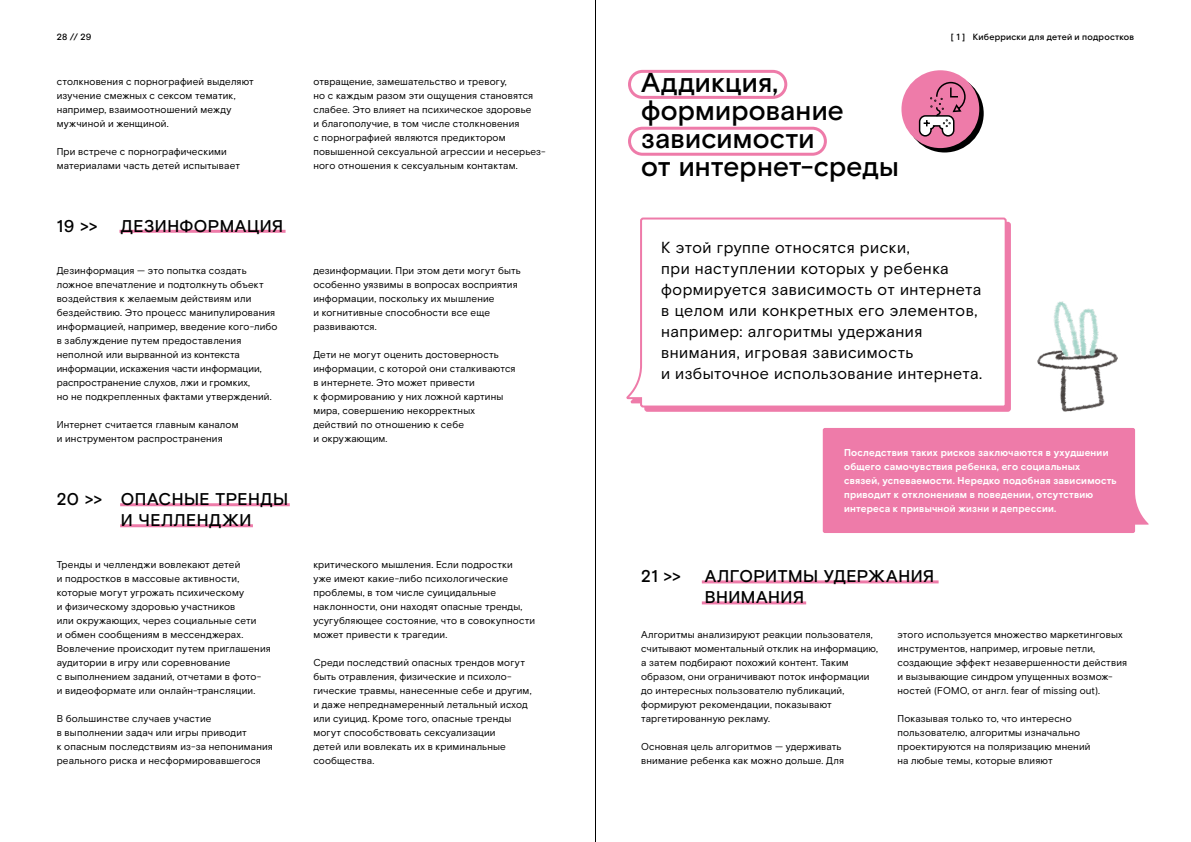
<style>
.page{position:relative;width:1191px;height:842px;background:#fff}
.page>*{position:absolute;margin:0;border:0;box-sizing:border-box;transform-origin:0 0}
.t1{font:500 28px/28px "Rostelecom Basis";letter-spacing:.01em;color:#000}
.t2{font:500 17px/21px "Rostelecom Basis";letter-spacing:.03em;color:#000}
.t3{font:16px/21px "Rostelecom Basis";letter-spacing:.03em;color:#000}
.t4{font:10px/14px "Rostelecom Basis";letter-spacing:.015em;color:#000}
.t5{font:700 10px/14px "Rostelecom Basis";letter-spacing:.02em;color:#fff}
.t6{font:500 9px "Rostelecom Basis";letter-spacing:.02em;color:#000}
</style>
<div class="page">
<svg style="left:905px;top:74px;width:78px;height:78px"></svg>
<div style="left:901px;top:70px;width:78px;height:78px;background:#ee7ba9;border-radius:50%"></div>
<svg style="left:918px;top:81px;width:48px;height:56px"></svg>
<hr style="left:119px;top:230px;width:166px;height:3px;background:#ee7ba9">
<hr style="left:120px;top:503px;width:170px;height:3px;background:#ee7ba9">
<hr style="left:120px;top:524px;width:133px;height:3px;background:#ee7ba9">
<div style="left:822px;top:428px;width:326px;height:105px;background:#ee7ba9"></div>
<svg style="left:644px;top:221px;width:367px;height:191px;background:#ee80ac"></svg>
<svg style="left:626px;top:217px;width:381px;height:191px"></svg>
<div style="left:628px;top:127px;width:199px;height:29px;border:3px solid #ee7ba9;border-radius:13px"></div>
<div style="left:628px;top:70px;width:159px;height:29px;border:3px solid #ee7ba9;border-radius:13px"></div>
<hr style="left:702px;top:580px;width:236px;height:3px;background:#ee7ba9">
<hr style="left:702px;top:601px;width:104px;height:3px;background:#ee7ba9">
<hr style="left:595px;top:0;width:1px;height:842px;background:#000">
<img style="left:1038px;top:302px;width:79px;height:109px">
<p class="t6" style="left:57px;top:32px;width:36px">28 // 29</p>
<p class="t6" style="left:951px;top:32px;width:185px">[ 1 ] Киберриски для детей и подростков</p>
<p class="t4" style="left:57px;top:75px;width:199px">столкновения с порнографией выделяют изучение смежных с сексом тематик, например, взаимоотношений между мужчиной и женщиной.</p>
<p class="t4" style="left:57px;top:145px;width:185px">При встрече с порнографическими материалами часть детей испытывает</p>
<h2 class="t2" style="left:57px;top:216px;width:42px">19 &gt;&gt;</h2>
<h2 class="t2" style="left:121px;top:216px;width:164px">ДЕЗИНФОРМАЦИЯ</h2>
<p class="t4" style="left:57px;top:264px;width:222px">Дезинформация — это попытка создать ложное впечатление и подтолкнуть объект воздействия к желаемым действиям или бездействию. Это процесс манипулирования информацией, например, введение кого-либо в заблуждение путем предоставления неполной или вырванной из контекста информации, искажения части информации, распространение слухов, лжи и громких,<br>но не подкрепленных фактами утверждений.</p>
<p class="t4" style="left:57px;top:418px;width:183px">Интернет считается главным каналом и инструментом распространения</p>
<h2 class="t2" style="left:57px;top:489px;width:47px">20 &gt;&gt;</h2>
<h2 class="t2" style="left:121px;top:489px;width:169px">ОПАСНЫЕ ТРЕНДЫ<br>И ЧЕЛЛЕНДЖИ</h2>
<p class="t4" style="left:57px;top:558px;width:215px">Тренды и челленджи вовлекают детей<br>и подростков в массовые активности, которые могут угрожать психическому<br>и физическому здоровью участников<br>или окружающих, через социальные сети<br>и обмен сообщениям в мессенджерах.<br>Вовлечение происходит путем приглашения аудитории в игру или соревнование<br>с выполнением заданий, отчетами в фото-<br>и видеоформате или онлайн-трансляции.</p>
<p class="t4" style="left:57px;top:712px;width:218px">В большинстве случаев участие<br>в выполнении задач или игры приводит<br>к опасным последствиям из-за непонимания реального риска и несформировавшегося</p>
<p class="t4" style="left:313px;top:75px;width:234px">отвращение, замешательство и тревогу,<br>но с каждым разом эти ощущения становятся слабее. Это влияет на психическое здоровье<br>и благополучие, в том числе столкновения<br>с порнографией являются предиктором повышенной сексуальной агрессии и несерьез&shy;ного отношения к сексуальным контактам.</p>
<p class="t4" style="left:313px;top:264px;width:209px">дезинформации. При этом дети могут быть особенно уязвимы в вопросах восприятия информации, поскольку их мышление<br>и когнитивные способности все еще развиваются.</p>
<p class="t4" style="left:313px;top:348px;width:204px">Дети не могут оценить достоверность информации, с которой они сталкиваются в интернете. Это может привести<br>к формированию у них ложной картины мира, совершению некорректных действий по отношению к себе<br>и окружающим.</p>
<p class="t4" style="left:313px;top:558px;width:223px">критического мышления. Если подростки<br>уже имеют какие-либо психологические проблемы, в том числе суицидальные наклонности, они находят опасные тренды, усугубляющее состояние, что в совокупности может привести к трагедии.</p>
<p class="t4" style="left:313px;top:656px;width:220px">Среди последствий опасных трендов могут быть отравления, физические и психоло&shy;гические травмы, нанесенные себе и другим, и даже непреднамеренный летальный исход или суицид. Кроме того, опасные тренды могут способствовать сексуализации<br>детей или вовлекать их в криминальные сообщества.</p>
<h1 class="t1" style="left:641px;top:69px;width:259px">Аддикция, формирование зависимости<br>от интернет-среды</h1>
<p class="t3" style="left:661px;top:237px;width:322px">К этой группе относятся риски,<br>при наступлении которых у ребенка формируется зависимость от интернета в целом или конкретных его элементов, например: алгоритмы удержания внимания, игровая зависимость<br>и избыточное использование интернета.</p>
<p class="t5" style="left:844px;top:446px;width:274px">Последствия таких рисков заключаются в ухудшении общего самочувствия ребенка, его социальных связей, успеваемости. Нередко подобная зависимость приводит к отклонениям в поведении, отсутствию интереса к привычной жизни и депрессии.</p>
<h2 class="t2" style="left:641px;top:566px;width:41px">21 &gt;&gt;</h2>
<h2 class="t2" style="left:704px;top:566px;width:231px">АЛГОРИТМЫ УДЕРЖАНИЯ<br>ВНИМАНИЯ</h2>
<p class="t4" style="left:641px;top:628px;width:238px">Алгоритмы анализируют реакции пользователя, считывают моментальный отклик на информацию, а затем подбирают похожий контент. Таким образом, они ограничивают поток информации до интересных пользователю публикаций, формируют рекомендации, показывают таргетированную рекламу.</p>
<p class="t4" style="left:641px;top:740px;width:204px">Основная цель алгоритмов — удерживать внимание ребенка как можно дольше. Для</p>
<p class="t4" style="left:897px;top:628px;width:231px">этого используется множество маркетинговых инструментов, например, игровые петли, создающие эффект незавершенности действия и вызывающие синдром упущенных возмож&shy;ностей (FOMO, от англ. fear of missing out).</p>
<p class="t4" style="left:897px;top:712px;width:194px">Показывая только то, что интересно пользователю, алгоритмы изначально проектируются на поляризацию мнений на любые темы, которые влияют</p>
</div>
